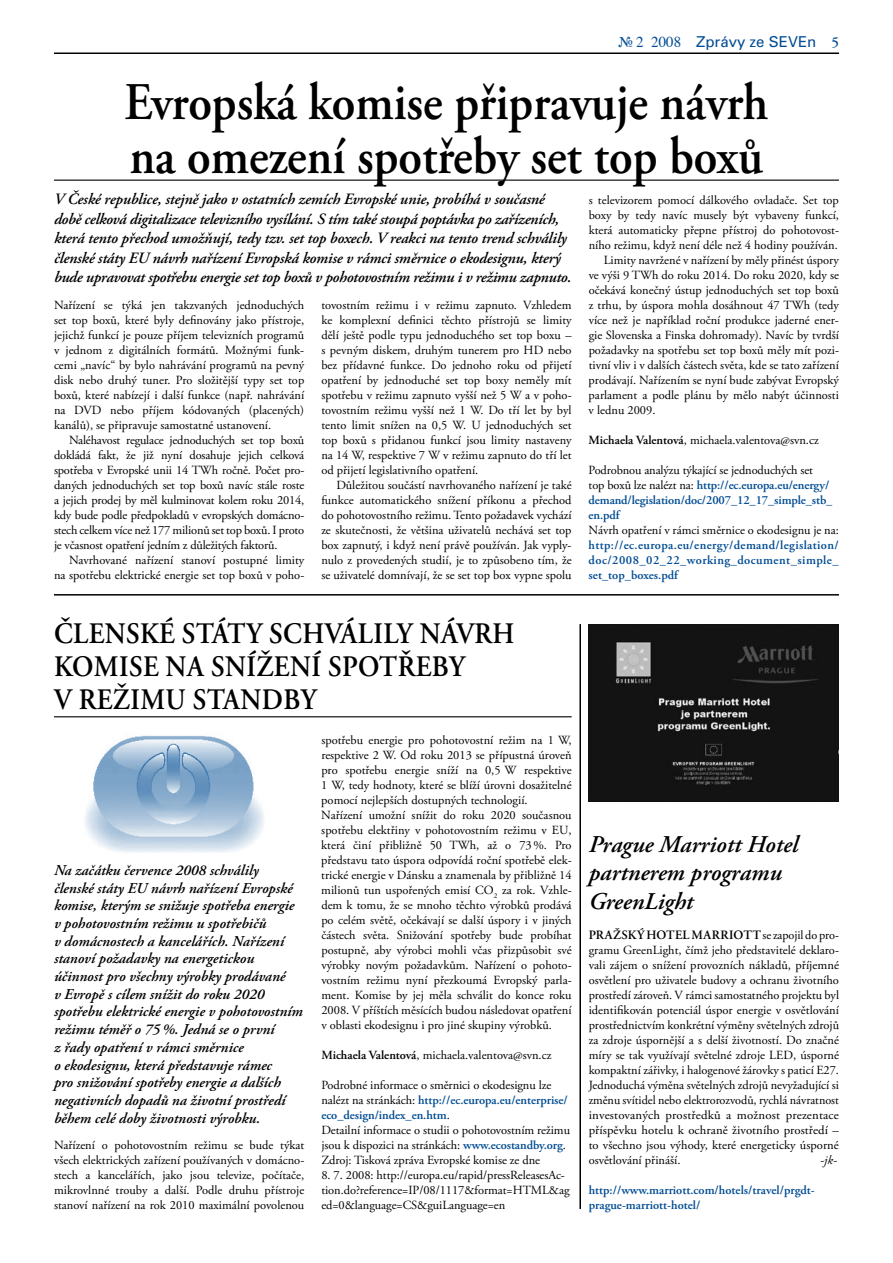
<style>
.page{position:relative;width:893px;height:1263px;background:#fff}
.page>*{position:absolute;margin:0;border:0;box-sizing:border-box;transform-origin:0 0}
.t1{font:600 52.8px/54px "Adobe Garamond Pro";color:#000;scale:.91 1}
.t2{font:600 29.7px/33px "Adobe Garamond Pro";letter-spacing:.015em;color:#000;scale:.91 1}
.t3{font:italic 600 24px/28.8px "Adobe Garamond Pro";color:#000}
.t4{font:italic 600 15.75px/19.5px "Adobe Garamond Pro";letter-spacing:-.01em;color:#000}
.t5{font:italic 600 15px/17.7px "Adobe Garamond Pro";color:#000}
.t6{font:15px "Univers CE";color:#004c93}
.t7{font:600 12.75px "Adobe Garamond Pro";letter-spacing:.035em;color:#000}
.t8{font:12.45px/15px "Adobe Garamond Pro";color:#000;text-align:justify}
.t9{font:600 12.45px/15px "Adobe Garamond Pro";letter-spacing:-.01em;color:#004c93}
.t10{font:600 12.45px/15px "Adobe Garamond Pro";letter-spacing:.02em;color:#004c93;text-align:justify}
.t11{font:600 12.45px/15px "Adobe Garamond Pro";color:#004c93}
.t12{font:italic 12.45px "Adobe Garamond Pro";color:#000}
.s1{font-family:"Times"}
.s2{font-family:"Adobe Garamond Pro";font-weight:600}
.s3{font-weight:600}
.s4{font-weight:400;color:#000}
.s5{font-weight:600;color:#004c93}
.s6{font-weight:400;font-size:12.45px}
</style>
<div class="page">
<img style="left:67px;top:717px;width:216px;height:136px">
<hr style="left:54px;top:52px;width:785px;height:2px;background:#000">
<hr style="left:54px;top:594px;width:785px;height:2px;background:#000">
<hr style="left:54px;top:716px;width:518px;height:1px;background:#000">
<img style="left:589px;top:624px;width:250px;height:177px">
<hr style="left:54px;top:180px;width:785px;height:1px;background:#000">
<hr style="left:579px;top:624px;width:2px;height:585px;background:#000">
<p class="t6" style="left:618px;top:33px;width:222px"><span class="s1">№ 2 2008</span> Zprávy ze SEVEn <span class="s2">5</span></p>
<h1 class="t1" style="left:125px;top:76px;width:709px">Evropská komise připravuje návrh na omezení spotřeby set top boxů</h1>
<p class="t4" style="left:54px;top:190px;width:519px">V České republice, stejně jako v ostatních zemích Evropské unie, probíhá v současné době celková digitalizace televizního vysílání. S tím také stoupá poptávka po zařízeních, která tento přechod umožňují, tedy tzv. set top boxech. V reakci na tento trend schválily členské státy EU návrh nařízení Evropská komise v rámci směrnice o ekodesignu, který bude upravovat spotřebu energie set top boxů v pohotovostním režimu i v režimu zapnuto.</p>
<p class="t8" style="left:54px;top:298px;width:252px">Nařízení se týká jen takzvaných jednoduchých set top boxů, které byly definovány jako přístroje, jejichž funkcí je pouze příjem televizních programů v jednom z digitálních formátů. Možnými funk&shy;cemi „navíc“ by bylo nahrávání programů na pevný disk nebo druhý tuner. Pro složitější typy set top boxů, které nabízejí i další funkce (např. nahrávání na DVD nebo příjem kódovaných (placených) kanálů), se připravuje samostatné ustanovení.</p>
<p class="t8" style="left:54px;top:433px;width:252px;text-indent:15px">Naléhavost regulace jednoduchých set top boxů dokládá fakt, že již nyní dosahuje jejich celková spotřeba v Evropské unii 14 TWh ročně. Počet pro&shy;daných jednoduchých set top boxů navíc stále roste a jejich prodej by měl kulminovat kolem roku 2014, kdy bude podle předpokladů v evropských domácno&shy;stech celkem více než 177 milionů set top boxů. I proto je včasnost opatření jedním z důležitých faktorů.</p>
<p class="t8" style="left:54px;top:553px;width:252px;text-align:right">Navrhované nařízení stanoví postupné limity<br>na spotřebu elektrické energie set top boxů v poho-</p>
<p class="t8" style="left:589px;top:193px;width:252px">s televizorem pomocí dálkového ovladače. Set top</p>
<p class="t8" style="left:589px;top:208px;width:252px">boxy by tedy navíc musely být vybaveny funkcí,</p>
<p class="t8" style="left:589px;top:223px;width:252px">která automaticky přepne přístroj do pohotovost-</p>
<p class="t8" style="left:589px;top:238px;width:251px">ního režimu, když není déle než 4 hodiny používán.</p>
<p class="t8" style="left:604px;top:253px;width:237px">Limity navržené v nařízení by měly přinést úspory</p>
<p class="t8" style="left:589px;top:268px;width:252px">ve výši 9 TWh do roku 2014. Do roku 2020, kdy se</p>
<p class="t8" style="left:589px;top:283px;width:252px">očekává konečný ústup jednoduchých set top boxů</p>
<p class="t8" style="left:589px;top:298px;width:252px">z trhu, by úspora mohla dosáhnout 47 TWh (tedy</p>
<p class="t8" style="left:589px;top:313px;width:252px">více než je například roční produkce jaderné ener-</p>
<p class="t8" style="left:589px;top:328px;width:252px">gie Slovenska a Finska dohromady). Navíc by tvrdší</p>
<p class="t8" style="left:589px;top:343px;width:252px">požadavky na spotřebu set top boxů měly mít pozi-</p>
<p class="t8" style="left:589px;top:358px;width:252px">tivní vliv i v dalších částech světa, kde se tato zařízení</p>
<p class="t8" style="left:589px;top:373px;width:252px">prodávají. Nařízením se nyní bude zabývat Evropský</p>
<p class="t8" style="left:589px;top:388px;width:252px">parlament a podle plánu by mělo nabýt účinnosti</p>
<p class="t8" style="left:589px;top:403px;width:68px">v lednu 2009.</p>
<p class="t8" style="left:589px;top:433px;width:232px"><span class="s3">Michaela Valentová</span>, michaela.valentova@svn.cz</p>
<p class="t9" style="left:589px;top:463px;width:245px"><span class="s4">Podrobnou analýzu týkající se jednoduchých set<br>top boxů lze nalézt na:</span> http://ec.europa.eu/energy/ demand/legislation/doc/2007_12_17_simple_stb_ en.pdf</p>
<p class="t8" style="left:589px;top:523px;width:252px">Návrh opatření v rámci směrnice o ekodesignu je na:</p>
<p class="t10" style="left:589px;top:538px;width:252px">http://ec.europa.eu/energy/demand/legislation/ doc/2008_02_22_working_document_simple_ set_top_boxes.pdf</p>
<p class="t8" style="left:321px;top:298px;width:252px">tovostním režimu i v režimu zapnuto. Vzhledem ke komplexní definici těchto přístrojů se limity dělí ještě podle typu jednoduchého set top boxu – s pevným diskem, druhým tunerem pro HD nebo bez přídavné funkce. Do jednoho roku od přijetí opatření by jednoduché set top boxy neměly mít spotřebu v režimu zapnuto vyšší než 5 W a v poho&shy;tovostním režimu vyšší než 1 W. Do tří let by byl tento limit snížen na 0,5 W. U jednoduchých set top boxů s přidanou funkcí jsou limity nastaveny na 14 W, respektive 7 W v režimu zapnuto do tří let od přijetí legislativního opatření.</p>
<p class="t8" style="left:321px;top:478px;width:252px;text-indent:15px">Důležitou součástí navrhovaného nařízení je také funkce automatického snížení příkonu a přechod do pohotovostního režimu. Tento požadavek vychází ze skutečnosti, že většina uživatelů nechává set top box zapnutý, i když není právě používán. Jak vyply&shy;nulo z provedených studií, je to způsobeno tím, že se uživatelé domnívají, že se set top box vypne spolu</p>
<h2 class="t2" style="left:54px;top:618px;width:465px">Člens ké státy schválily návrh<br>Komise na snížení spotřeby vre</h2>
<h2 class="t2" style="left:113px;top:684px;width:222px">žimu standby</h2>
<p class="t5" style="left:54px;top:862px;width:250px">Na začátku července 2008 schválily<br>členské státy EU návrh nařízení Evropské komise, kterým se snižuje spotřeba energie v pohotovostním režimu u spotřebičů<br>v domácnostech a kancelářích. Nařízení stanoví požadavky na energetickou účinnost pro všechny výrobky prodávané<br>v Evropě s cílem snížit do roku 2020 spotřebu elektrické energie v pohotovostním režimu téměř o 75%. Jedná se o první<br>z řady opatření v rámci směrnice<br>o ekodesignu, která představuje rámec<br>pro snižování spotřeby energie a dalších negativních dopadů na životní prostředí během celé doby životnosti výrobku.</p>
<p class="t8" style="left:54px;top:1138px;width:252px">Nařízení o pohotovostním režimu se bude týkat všech elektrických zařízení používaných v domácno&shy;stech a kancelářích, jako jsou televize, počítače, mikrovlnné trouby a další. Podle druhu přístroje stanoví nařízení na rok 2010 maximální povolenou</p>
<p class="t8" style="left:321px;top:733px;width:252px;text-align:left">spotřebu energie pro pohotovostní režim na 1 W, respektive 2 W. Od roku 2013 se přípustná úroveň pro spotřebu energie sníží na 0,5 W respektive 1 W, tedy hodnoty, které se blíží úrovni dosažitelné pomocí nejlepších dostupných technologií.<br>Nařízení umožní snížit do roku 2020 současnou spotřebu elektřiny v pohotovostním režimu v EU, která činí přibližně 50 TWh, až o 73%. Pro představu tato úspora odpovídá roční spotřebě elek&shy;trické energie v Dánsku a znamenala by přibližně 14 milionů tun uspořených emisí CO<sub>2</sub> za rok. Vzhle&shy;dem k tomu, že se mnoho těchto výrobků prodává po celém světě, očekávají se další úspory i v jiných částech světa. Snižování spotřeby bude probíhat postupně, aby výrobci mohli včas přizpůsobit své výrobky novým požadavkům. Nařízení o pohoto&shy;vostním režimu nyní přezkoumá Evropský parla&shy;ment. Komise by jej měla schválit do konce roku 2008. V příštích měsících budou následovat opatření v oblasti ekodesignu i pro jiné skupiny výrobků.</p>
<p class="t8" style="left:321px;top:1048px;width:232px"><span class="s3">Michaela Valentová</span>, michaela.valentova@svn.cz</p>
<p class="t8" style="left:321px;top:1078px;width:250px;text-align:left">Podrobné informace o směrnici o ekodesignu lze nalézt na stránkách: <span class="s5">http://ec.europa.eu/enterprise/ eco_design/index_en.htm</span>.<br>Detailní informace o studii o pohotovostním režimu jsou k dispozici na stránkách: <span class="s5">www.ecostandby.org</span>.<br>Zdroj: Tisková zpráva Evropské komise ze dne</p>
<p class="t8" style="left:321px;top:1168px;width:250px;text-align:left">8. 7. 2008: http://europa.eu/rapid/pressReleasesAc&shy;tion.do?reference=IP/08/1117&amp;format=HTML&amp;ag ed=0&amp;language=CS&amp;guiLanguage=en</p>
<h3 class="t3" style="left:589px;top:830px;width:211px">Prague Marriott Hotel partnerem programu<br>GreenLight</h3>
<p class="t7" style="left:589px;top:928px;width:252px">Pražský hotel Marriott <span class="s6">se zapojil do pro-</span></p>
<p class="t8" style="left:589px;top:943px;width:252px">gramu GreenLight, čímž jeho představitelé deklaro&shy;vali zájem o snížení provozních nákladů, příjemné osvětlení pro uživatele budovy a ochranu životního prostředí zároveň. V rámci samostatného projektu byl identifikován potenciál úspor energie v osvětlování prostřednictvím konkrétní výměny světelných zdrojů za zdroje úspornější a s delší životností. Do značné míry se tak využívají světelné zdroje LED, úsporné kompaktní zářivky, i halogenové žárovky s paticí E27.<br>Jednoduchá výměna světelných zdrojů nevyžadující si změnu svítidel nebo elektrorozvodů, rychlá návratnost investovaných prostředků a možnost prezentace příspěvku hotelu k ochraně životního prostředí – to všechno jsou výhody, které energeticky úsporné osvětlování přináší.</p>
<p class="t12" style="left:820px;top:1153px;width:18px">-jk-</p>
<p class="t11" style="left:589px;top:1183px;width:228px">http://www.marriott.com/hotels/travel/prgdt&shy;prague-marriott-hotel/</p>
</div>
